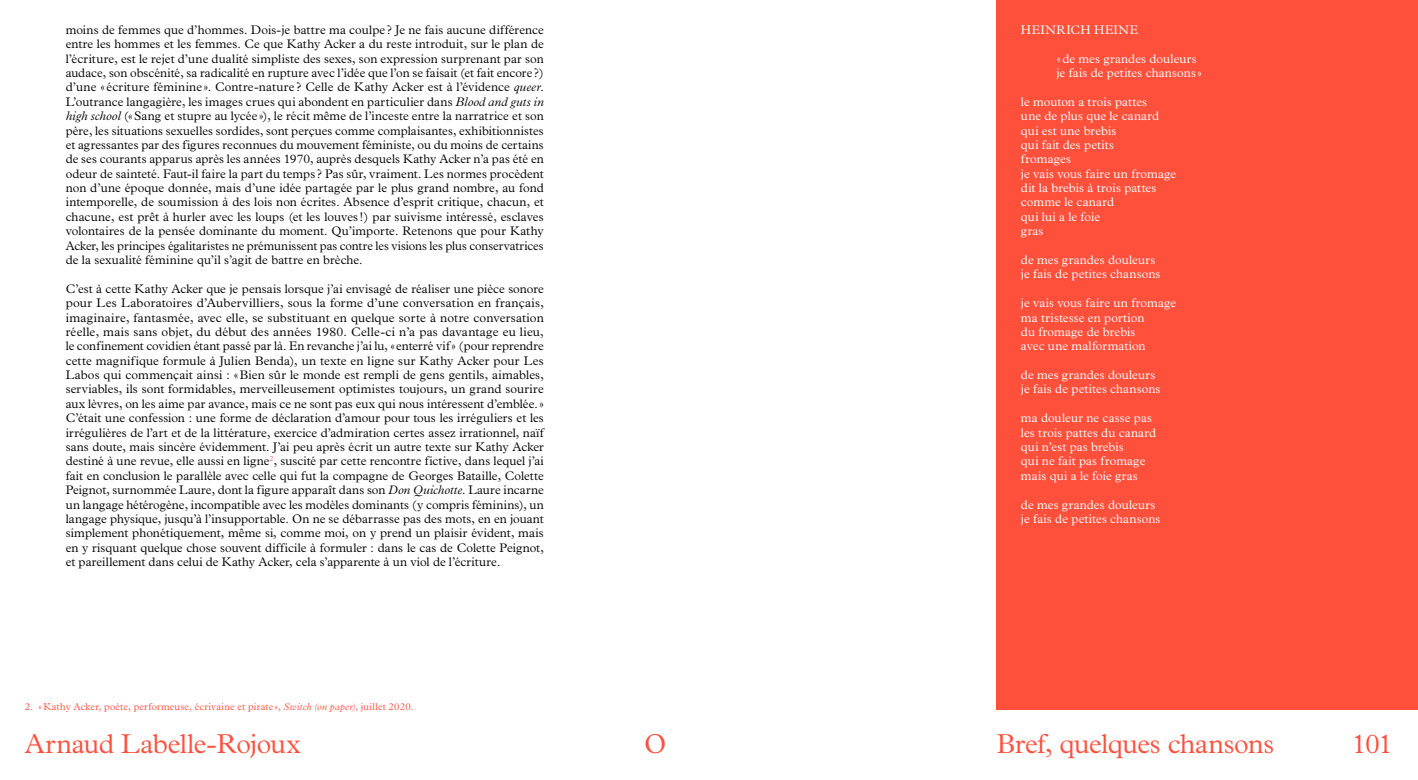
<style>
.page{position:relative;width:1418px;height:780px;background:#fff}
.page>*{position:absolute;margin:0;border:0;box-sizing:border-box;transform-origin:0 0}
.t1{font:300 27.5px "Plantin";letter-spacing:-.015em;color:#ff503c}
.t2{font:300 12.5px/14.4px "Plantin";letter-spacing:.005em;color:#000;text-align:justify}
.t3{font:300 12.5px/14.4px "Plantin";letter-spacing:.005em;color:#fff}
.t4{font:300 12.5px "Plantin";letter-spacing:.045em;color:#fff}
.t5{font:300 10px "Plantin";letter-spacing:.015em;color:#ff503c}
.s1{font-style:italic}
</style>
<div class="page">
<div style="left:996px;top:0;width:421px;height:709px;background:#ff503c"></div>
<p class="t2" style="left:66px;top:23px;width:479px">moins de femmes que d’hommes. Dois-je battre ma coulpe ? Je ne fais aucune différence entre les hommes et les femmes. Ce que Kathy Acker a du reste introduit, sur le plan de l’écriture, est le rejet d’une dualité simpliste des sexes, son expression surprenant par son audace, son obscénité, sa radicalité en rupture avec l’idée que l’on se faisait (et fait encore ?) d’une « écriture féminine ». Contre-nature ? Celle de Kathy Acker est à l’évidence <span class="s1">queer</span>.<br>L’outrance langagière, les images crues qui abondent en particulier dans <span class="s1">Blood and guts in high school</span> («Sang et stupre au lycée »), le récit même de l’inceste entre la narratrice et son père, les situations sexuelles sordides, sont perçues comme complaisantes, exhibitionnistes et agressantes par des figures reconnues du mouvement féministe, ou du moins de certains de ses courants apparus après les années 1970, auprès desquels Kathy Acker n’a pas été en odeur de sainteté. Faut-il faire la part du temps ? Pas sûr, vraiment. Les normes procèdent non d’une époque donnée, mais d’une idée partagée par le plus grand nombre, au fond intemporelle, de soumission à des lois non écrites. Absence d’esprit critique, chacun, et chacune, est prêt à hurler avec les loups (et les louves!) par suivisme intéressé, esclaves volontaires de la pensée dominante du moment. Qu’importe. Retenons que pour Kathy Acker, les principes égalitaristes ne prémunissent pas contre les visions les plus conservatrices de la sexualité féminine qu’il s’agit de battre en brèche.</p>
<p class="t2" style="left:66px;top:281px;width:479px">C’est à cette Kathy Acker que je pensais lorsque j’ai envisagé de réaliser une pièce sonore pour Les Laboratoires d’Aubervilliers, sous la forme d’une conversation en français, imaginaire, fantasmée, avec elle, se substituant en quelque sorte à notre conversation réelle, mais sans objet, du début des années 1980. Celle-ci n’a pas davantage eu lieu, le confinement covidien étant passé par là. En revanche j’ai lu, «enterré vif» (pour reprendre cette magnifique formule à Julien Benda), un texte en ligne sur Kathy Acker pour Les Labos qui commençait ainsi : «Bien sûr le monde est rempli de gens gentils, aimables, serviables, ils sont formidables, merveilleusement optimistes toujours, un grand sourire aux lèvres, on les aime par avance, mais ce ne sont pas eux qui nous intéressent d’emblée.» C’était une confession : une forme de déclaration d’amour pour tous les irréguliers et les irrégulières de l’art et de la littérature, exercice d’admiration certes assez irrationnel, naïf sans doute, mais sincère évidemment. J’ai peu après écrit un autre texte sur Kathy Acker destiné à une revue, elle aussi en ligne<sup>2</sup>, suscité par cette rencontre fictive, dans lequel j’ai fait en conclusion le parallèle avec celle qui fut la compagne de Georges Bataille, Colette Peignot, surnommée Laure, dont la figure apparaît dans son <span class="s1">Don Quichotte</span>. Laure incarne un langage hétérogène, incompatible avec les modèles dominants (y compris féminins), un langage physique, jusqu’à l’insupportable. On ne se débarrasse pas des mots, en en jouant simplement phonétiquement, même si, comme moi, on y prend un plaisir évident, mais en y risquant quelque chose souvent difficile à formuler : dans le cas de Colette Peignot, et pareillement dans celui de Kathy Acker, cela s’apparente à un viol de l’écriture.</p>
<p class="t5" style="left:25px;top:700px;width:390px">2. «Kathy Acker, poète, performeuse, écrivaine et pirate », <span class="s1">Switch (on paper)</span>, juillet 2020.</p>
<p class="t4" style="left:1020px;top:22px;width:118px">HEINRICH HEINE</p>
<p class="t3" style="left:1056px;top:51px;width:147px">«de mes grandes douleurs je fais de petites chansons»</p>
<p class="t3" style="left:1020px;top:94px;width:157px">le mouton a trois pattes<br>une de plus que le canard qui est une brebis<br>qui fait des petits<br>fromages<br>je vais vous faire un fromage dit la brebis à trois pattes comme le canard<br>qui lui a le foie<br>gras</p>
<p class="t3" style="left:1020px;top:253px;width:141px">de mes grandes douleurs je fais de petites chansons</p>
<p class="t3" style="left:1020px;top:296px;width:157px">je vais vous faire un fromage ma tristesse en portion<br>du fromage de brebis<br>avec une malformation</p>
<p class="t3" style="left:1020px;top:368px;width:141px">de mes grandes douleurs je fais de petites chansons</p>
<p class="t3" style="left:1020px;top:411px;width:137px">ma douleur ne casse pas les trois pattes du canard qui n’est pas brebis<br>qui ne fait pas fromage mais qui a le foie gras</p>
<p class="t3" style="left:1020px;top:497px;width:141px">de mes grandes douleurs je fais de petites chansons</p>
<h1 class="t1" style="left:25px;top:728px;width:277px">Arnaud Labelle-Rojoux</h1>
<h1 class="t1" style="left:996px;top:728px;width:279px">Bref, quelques chansons</h1>
<h1 class="t1" style="left:644px;top:728px;width:24px">O</h1>
<h1 class="t1" style="left:1351px;top:728px;width:43px">101</h1>
</div>
